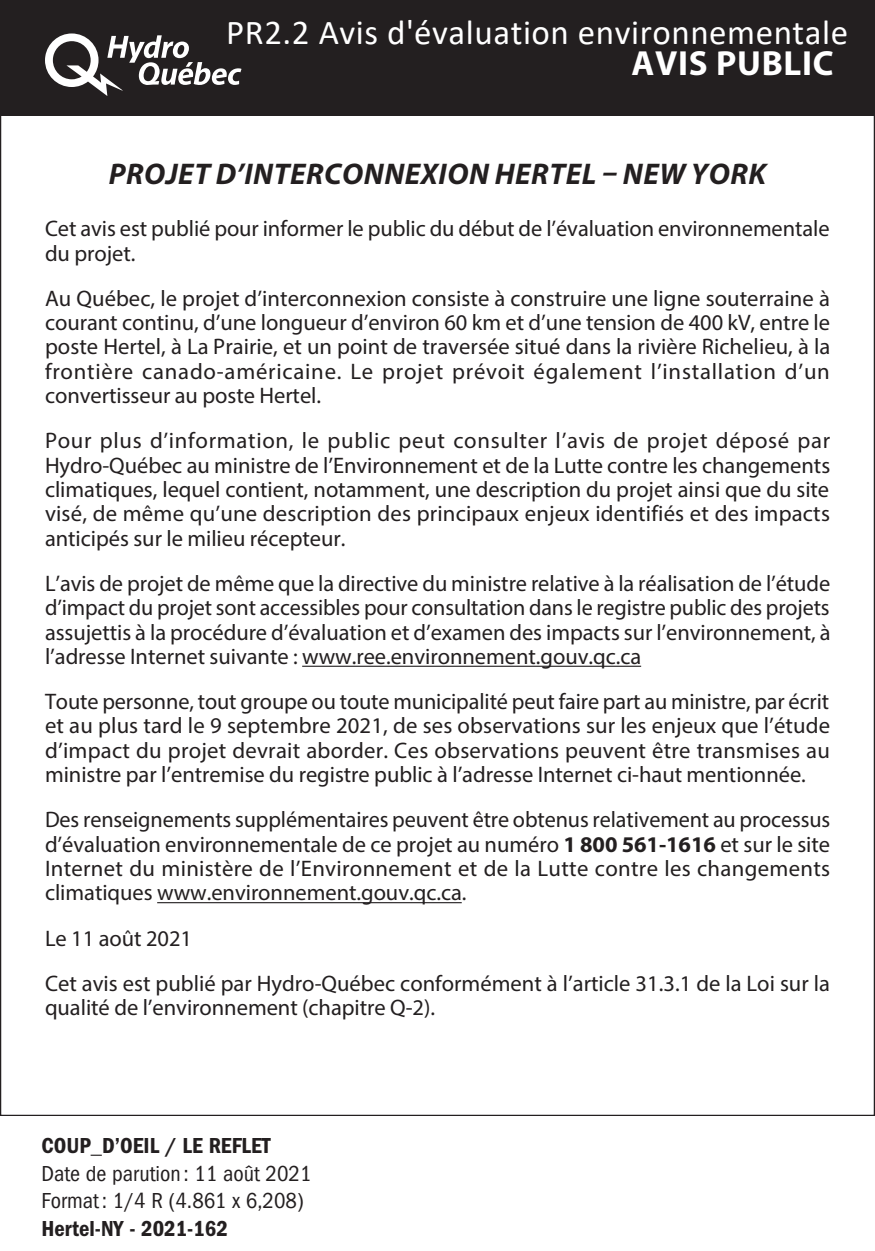
<style>
.page{position:relative;width:875px;height:1251px;background:#fff}
.page>*{position:absolute;margin:0;border:0;box-sizing:border-box;transform-origin:0 0}
.t1{font:35px "Calibri";letter-spacing:.015em;color:#fff}
.t2{font:700 35px "Myriad Pro";letter-spacing:.02em;color:#fff}
.t3{font:italic 700 30px "Myriad Pro";letter-spacing:.02em;color:#231f20}
.t4{font:22.5px/24.5px "Myriad Pro";color:#231f20;text-align:justify}
.t5{font:condensed 22.5px/27.5px "ITC Franklin Gothic Std";color:#231f20}
.t6{font:22.5px "ITC Franklin Gothic Std Dm Cd";color:#231f20}
.s1{font-weight:700}
</style>
<div class="page">
<div style="left:0;top:0;width:875px;height:116px;background:#231f20"></div>
<svg style="left:45px;top:33px;width:197px;height:63px"></svg>
<hr style="left:302px;top:666px;width:339px;height:1px;background:#231f20">
<hr style="left:157px;top:902px;width:305px;height:1px;background:#231f20">
<h1 class="t1" style="left:226px;top:8px;width:623px">PR2.2 Avis d'évaluation environnementale</h1>
<h1 class="t2" style="left:632px;top:40px;width:204px">AVIS PUBLIC</h1>
<h2 class="t3" style="left:109px;top:155px;width:659px">PROJET D’INTERCONNEXION HERTEL – NEW YORK</h2>
<p class="t4" style="left:45px;top:216px;width:786px">Cet avis est publié pour informer le public du début de l’évaluation environnementale du projet.</p>
<p class="t4" style="left:45px;top:286px;width:787px">Au Québec, le projet d’interconnexion consiste à construire une ligne souterraine à courant continu, d’une longueur d’environ 60 km et d’une tension de 400 kV, entre le poste Hertel, à La Prairie, et un point de traversée situé dans la rivière Richelieu, à la frontière canado-américaine. Le projet prévoit également l’installation d’un convertisseur au poste Hertel.</p>
<p class="t4" style="left:45px;top:428px;width:787px">Pour plus d’information, le public peut consulter l’avis de projet déposé par Hydro-Québec au ministre de l’Environnement et de la Lutte contre les changements climatiques, lequel contient, notamment, une description du projet ainsi que du site visé, de même qu’une description des principaux enjeux identifiés et des impacts anticipés sur le milieu récepteur.</p>
<p class="t4" style="left:45px;top:571px;width:787px">L’avis de projet de même que la directive du ministre relative à la réalisation de l’étude d’impact du projet sont accessibles pour consultation dans le registre public des projets assujettis à la procédure d’évaluation et d’examen des impacts sur l’environnement, à l’adresse Internet suivante : www.ree.environnement.gouv.qc.ca</p>
<p class="t4" style="left:45px;top:689px;width:787px">Toute personne, tout groupe ou toute municipalité peut faire part au ministre, par écrit et au plus tard le 9 septembre 2021, de ses observations sur les enjeux que l’étude d’impact du projet devrait aborder. Ces observations peuvent être transmises au ministre par l’entremise du registre public à l’adresse Internet ci-haut mentionnée.</p>
<p class="t4" style="left:45px;top:807px;width:787px">Des renseignements supplémentaires peuvent être obtenus relativement au processus d’évaluation environnementale de ce projet au numéro <span class="s1">1 800 561-1616</span> et sur le site Internet du ministère de l’Environnement et de la Lutte contre les changements climatiques www.environnement.gouv.qc.ca.</p>
<p class="t4" style="left:45px;top:915px;width:787px;line-height:45px">Le 11 août 2021<br>Cet avis est publié par Hydro-Québec conformément à l’article 31.3.1 de la Loi sur la</p>
<p class="t4" style="left:45px;top:995px;width:392px">qualité de l’environnement (chapitre Q-2).</p>
<p class="t6" style="left:41px;top:1133px;width:231px">COUP_D’OEIL / LE REFLET</p>
<p class="t5" style="left:41px;top:1160px;width:272px">Date de parution : 11 août 2021<br>Format: 1/4 R (4.861 x 6,208)</p>
<p class="t6" style="left:41px;top:1215px;width:188px">Hertel-NY - 2021-162</p>
</div>
